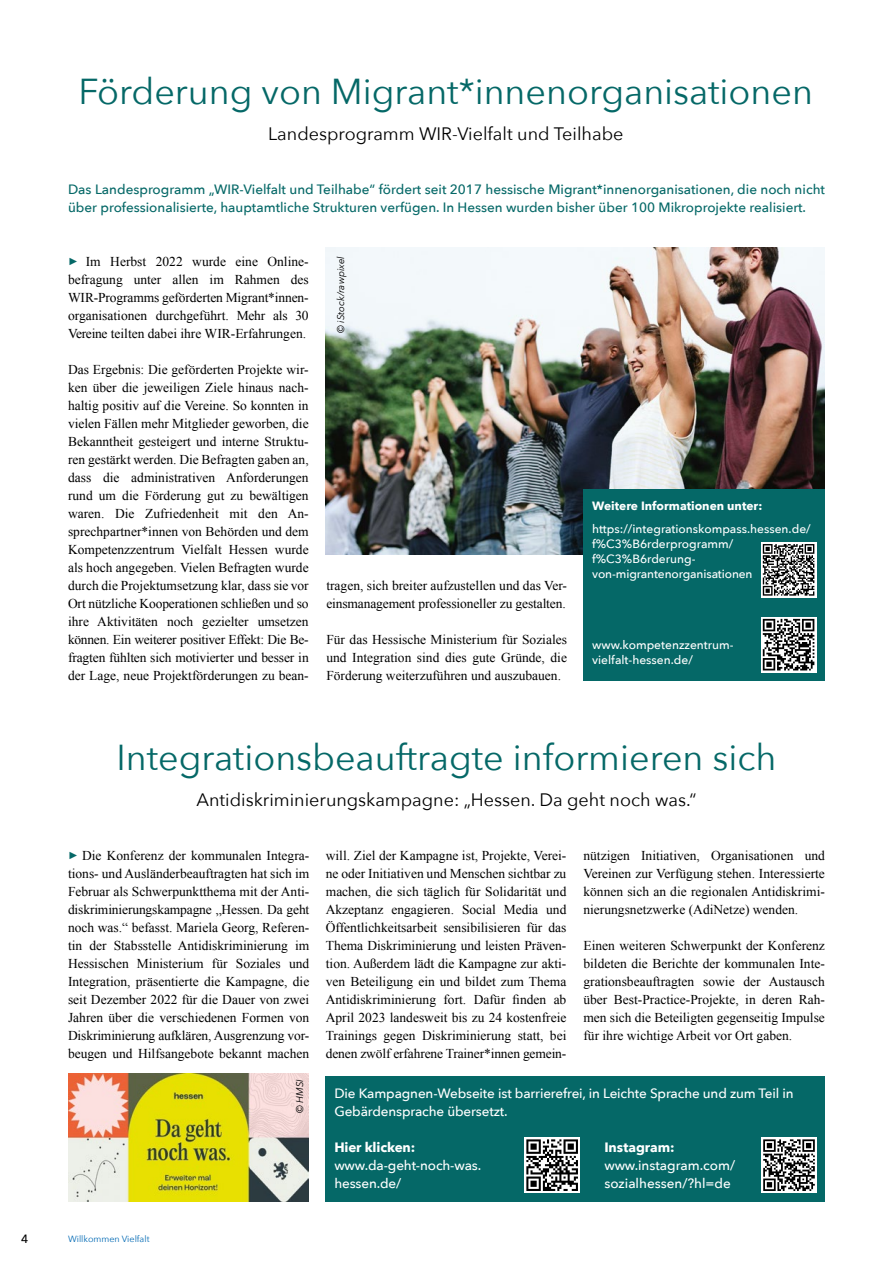
<style>
.page{position:relative;width:893px;height:1263px;background:#fff}
.page>*{position:absolute;margin:0;border:0;box-sizing:border-box;transform-origin:0 0}
.t1{font:36px "Avenir Next";color:#056867}
.t2{font:18px "Avenir Next";color:#000}
.t3{font:13.5px/18px "Times New Roman";color:#000;text-align:justify}
.t4{font:500 13.5px/18px "Avenir Next";color:#056867}
.t5{font:500 13.5px/18px "Avenir Next";letter-spacing:-.01em;color:#fff}
.t6{font:700 13.5px "Avenir Next";letter-spacing:-.01em;color:#fff}
.t7{font:500 12px/15px "Avenir Next";color:#fff}
.t8{font:700 12px "Avenir Next";color:#fff}
.t9{font:500 12px "Avenir Next";color:#000}
.t10{font:italic 9.75px "Avenir Next";color:#000}
.t11{font:9px "Avenir Next";color:#0069b4}
.s1{font-size:10.5px;color:#056867}
</style>
<div class="page">
<img style="left:326px;top:248px;width:499px;height:307px">
<div style="left:584px;top:489px;width:241px;height:191px;background:#056867"></div>
<svg style="left:761px;top:542px;width:55px;height:55px"></svg>
<svg style="left:763px;top:544px;width:51px;height:52px;background:#7c7c7c"></svg>
<img style="left:68px;top:1074px;width:241px;height:127px">
<svg style="left:761px;top:617px;width:55px;height:55px"></svg>
<svg style="left:763px;top:619px;width:51px;height:51px;background:#7a7a7a"></svg>
<div style="left:326px;top:1076px;width:499px;height:125px;background:#056867"></div>
<div style="left:524px;top:1137px;width:56px;height:56px;background:#fff"></div>
<svg style="left:526px;top:1139px;width:52px;height:52px"></svg>
<div style="left:761px;top:1137px;width:56px;height:56px;background:#fff"></div>
<svg style="left:763px;top:1139px;width:52px;height:52px"></svg>
<h2 class="t1" style="left:79px;top:61px;width:736px">Förderung von Migrant*innenorganisationen</h2>
<p class="t2" style="left:268px;top:119px;width:357px">Landesprogramm WIR-Vielfalt und Teilhabe</p>
<p class="t4" style="left:68px;top:180px;width:758px">Das Landesprogramm „WIR-Vielfalt und Teilhabe“ fördert seit 2017 hessische Migrant*innenorganisationen, die noch nicht über professionalisierte, hauptamtliche Strukturen verfügen. In Hessen wurden bisher über 100 Mikroprojekte realisiert.</p>
<p class="t3" style="left:68px;top:252px;width:242px"><span class="s1">►</span> Im Herbst 2022 wurde eine Online&shy;befragung unter allen im Rahmen des WIR-Programms geförderten Migrant*innen&shy;organisationen durchgeführt. Mehr als 30<br>Vereine teilten dabei ihre WIR-Erfahrungen.</p>
<p class="t3" style="left:68px;top:360px;width:242px">Das Ergebnis: Die geförderten Projekte wir&shy;ken über die jeweiligen Ziele hinaus nach&shy;haltig positiv auf die Vereine. So konnten in vielen Fällen mehr Mitglieder geworben, die Bekanntheit gesteigert und interne Struktu&shy;ren gestärkt werden. Die Befragten gaben an, dass die administrativen Anforderungen rund um die Förderung gut zu bewältigen waren. Die Zufriedenheit mit den An&shy;sprechpartner*innen von Behörden und dem Kompetenzzentrum Vielfalt Hessen wurde als hoch angegeben. Vielen Befragten wurde durch die Projektumsetzung klar, dass sie vor Ort nützliche Kooperationen schließen und so ihre Aktivitäten noch gezielter umsetzen können. Ein weiterer positiver Effekt: Die Be&shy;fragten fühlten sich motivierter und besser in der Lage, neue Projektförderungen zu bean-</p>
<p class="t10" style="left:332px;top:333px;width:78px;rotate:-90deg">© iStock/rawpixel</p>
<p class="t3" style="left:326px;top:576px;width:242px">tragen, sich breiter aufzustellen und das Ver&shy;einsmanagement professioneller zu gestalten.</p>
<p class="t3" style="left:326px;top:630px;width:242px">Für das Hessische Ministerium für Soziales und Integration sind dies gute Gründe, die Förderung weiterzuführen und auszubauen.</p>
<p class="t8" style="left:592px;top:495px;width:172px">Weitere Informationen unter:</p>
<p class="t7" style="left:592px;top:521px;width:220px">https://integrationskompass.hessen.de/ f%C3%B6rderprogramm/ f%C3%B6rderung&shy;von-migrantenorganisationen</p>
<p class="t7" style="left:592px;top:636px;width:143px">www.kompetenzzentrum&shy;vielfalt-hessen.de/</p>
<h2 class="t1" style="left:116px;top:727px;width:661px">Integrationsbeauftragte informieren sich</h2>
<p class="t2" style="left:196px;top:785px;width:501px">Antidiskriminierungskampagne: „Hessen. Da geht noch was.“</p>
<p class="t3" style="left:68px;top:846px;width:243px"><span class="s1">►</span> Die Konferenz der kommunalen Integra&shy;tions- und Ausländerbeauftragten hat sich im Februar als Schwerpunktthema mit der Anti&shy;diskriminierungskampagne „Hessen. Da geht noch was.“ befasst. Mariela Georg, Referen&shy;tin der Stabsstelle Antidiskriminierung im Hessischen Ministerium für Soziales und Integration, präsentierte die Kampagne, die seit Dezember 2022 für die Dauer von zwei Jahren über die verschiedenen Formen von Diskriminierung aufklären, Ausgrenzung vor&shy;beugen und Hilfsangebote bekannt machen</p>
<p class="t3" style="left:326px;top:846px;width:242px">will. Ziel der Kampagne ist, Projekte, Verei&shy;ne oder Initiativen und Menschen sichtbar zu machen, die sich täglich für Solidarität und Akzeptanz engagieren. Social Media und Öffentlichkeitsarbeit sensibilisieren für das Thema Diskriminierung und leisten Präven&shy;tion. Außerdem lädt die Kampagne zur akti&shy;ven Beteiligung ein und bildet zum Thema Antidiskriminierung fort. Dafür finden ab April 2023 landesweit bis zu 24 kostenfreie Trainings gegen Diskriminierung statt, bei denen zwölf erfahrene Trainer*innen gemein-</p>
<p class="t3" style="left:583px;top:846px;width:243px">nützigen Initiativen, Organisationen und Vereinen zur Verfügung stehen. Interessierte können sich an die regionalen Antidiskrimi&shy;nierungsnetzwerke (AdiNetze) wenden.</p>
<p class="t3" style="left:583px;top:936px;width:243px">Einen weiteren Schwerpunkt der Konferenz bildeten die Berichte der kommunalen Inte&shy;grationsbeauftragten sowie der Austausch über Best-Practice-Projekte, in deren Rah&shy;men sich die Beteiligten gegenseitig Impulse für ihre wichtige Arbeit vor Ort gaben.</p>
<p class="t9" style="left:21px;top:1229px;width:9px">4</p>
<p class="t11" style="left:68px;top:1231px;width:83px">Willkommen Vielfalt</p>
<p class="t10" style="left:291px;top:1113px;width:35px;rotate:-90deg">© HMSI</p>
<p class="t5" style="left:334px;top:1084px;width:461px">Die Kampagnen-Webseite ist barrierefrei, in Leichte Sprache und zum Teil in<br>Gebärdensprache übersetzt.</p>
<p class="t6" style="left:334px;top:1135px;width:82px">Hier klicken:</p>
<p class="t6" style="left:604px;top:1135px;width:72px">Instagram:</p>
<p class="t5" style="left:334px;top:1156px;width:148px">www.da-geht-noch-was.</p>
<p class="t5" style="left:604px;top:1156px;width:132px">www.instagram.com/</p>
<p class="t5" style="left:334px;top:1174px;width:68px">hessen.de/</p>
<p class="t5" style="left:604px;top:1174px;width:128px">sozialhessen/?hl=de</p>
</div>
